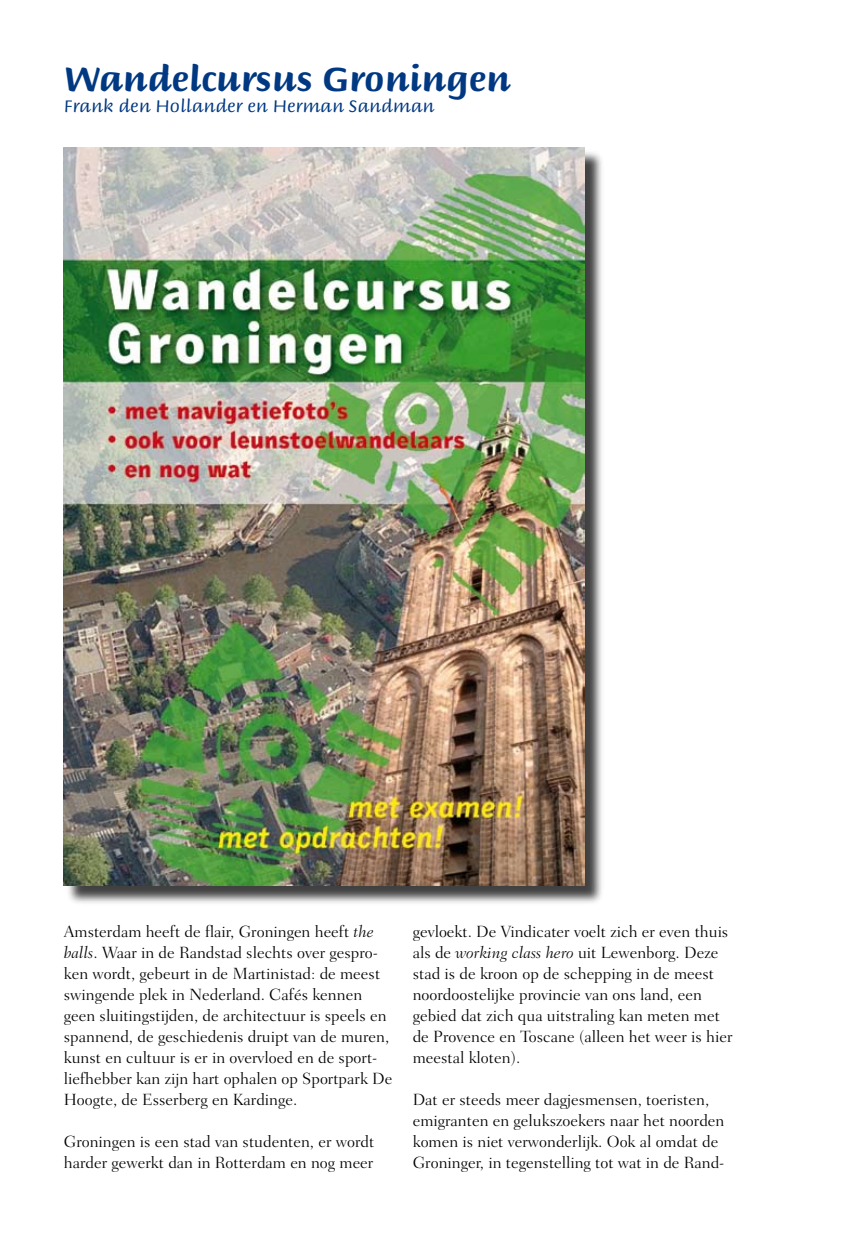
<style>
.page{position:relative;width:851px;height:1234px;background:#fff}
.page>*{position:absolute;margin:0;border:0;box-sizing:border-box;transform-origin:0 0}
.t1{font:700 36px "Briem Script Std";color:#003882}
.t2{font:18px "Briem Script Std";color:#003882}
.t3{font:300 16.5px/21px "Fairfield LT Std";color:#000}
.s1{font-style:italic}
</style>
<div class="page">
<div style="left:65px;top:149px;width:540px;height:756px;background:#000;opacity:.75"></div>
<img style="left:64px;top:147px;width:520px;height:738px">
<h1 class="t1" style="left:64px;top:59px;width:448px">Wandelcursus Groningen</h1>
<p class="t2" style="left:64px;top:96px;width:372px">Frank den Hollander en Herman Sandman</p>
<p class="t3" style="left:64px;top:920px;width:330px">Amsterdam heeft de flair, Groningen heeft <span class="s1">the balls</span>. Waar in de Randstad slechts over gespro&shy;ken wordt, gebeurt in de Martinistad: de meest swingende plek in Nederland. Cafés kennen geen sluitingstijden, de architectuur is speels en spannend, de geschiedenis druipt van de muren, kunst en cultuur is er in overvloed en de sport&shy;liefhebber kan zijn hart ophalen op Sportpark De Hoogte, de Esserberg en Kardinge.</p>
<p class="t3" style="left:64px;top:1130px;width:312px">Groningen is een stad van studenten, er wordt harder gewerkt dan in Rotterdam en nog meer</p>
<p class="t3" style="left:412px;top:920px;width:321px">gevloekt. De Vindicater voelt zich er even thuis als de <span class="s1">working class hero</span> uit Lewenborg. Deze stad is de kroon op de schepping in de meest noordoostelijke provincie van ons land, een gebied dat zich qua uitstraling kan meten met de Provence en Toscane (alleen het weer is hier meestal kloten).</p>
<p class="t3" style="left:412px;top:1088px;width:313px">Dat er steeds meer dagjesmensen, toeristen, emigranten en gelukszoekers naar het noorden komen is niet verwonderlijk. Ook al omdat de Groninger, in tegenstelling tot wat in de Rand-</p>
</div>
